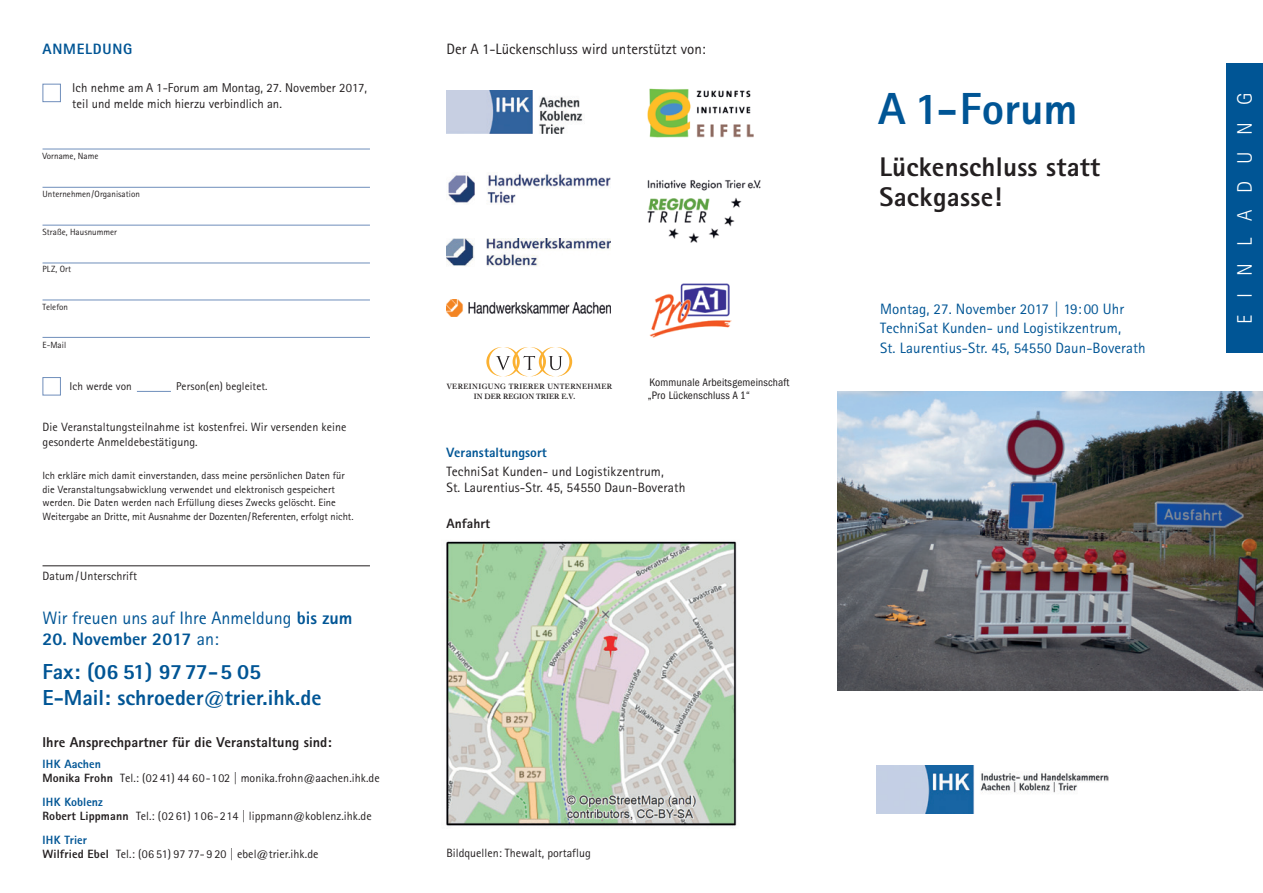
<style>
.page{position:relative;width:1263px;height:893px;background:#fff}
.page>*{position:absolute;margin:0;border:0;box-sizing:border-box;transform-origin:0 0}
.t1{font:800 45px "AT Rotis Sans Serif";color:#005595}
.t2{font:800 27px/30px "AT Rotis Sans Serif";letter-spacing:.01em;color:#231f20}
.t3{font:800 21.75px/26px "AT Rotis Sans Serif";color:#005595}
.t4{font:300 21px "AT Rotis Sans Serif";letter-spacing:.8em;color:#fff}
.t5{font:18px "AT Rotis Sans Serif";color:#005595}
.t6{font:800 18px "AT Rotis Sans Serif";color:#005595}
.t7{font:15px/19.5px "AT Rotis Sans Serif";letter-spacing:.005em;color:#005595}
.t8{font:15px "AT Rotis Sans Serif";color:#231f20}
.t9{font:800 15px "AT Rotis Sans Serif";letter-spacing:.05em;color:#005595}
.t10{font:800 14.25px "AT Rotis Sans Serif";letter-spacing:.005em;color:#231f20}
.t11{font:13.5px "AT Rotis Sans Serif";letter-spacing:.005em;color:#231f20}
.t12{font:800 13.5px "AT Rotis Sans Serif";letter-spacing:.005em;color:#005595}
.t13{font:800 13.5px "AT Rotis Sans Serif";letter-spacing:.005em;color:#231f20}
.t14{font:12.75px/15.8px "AT Rotis Sans Serif";color:#231f20}
.t15{font:12px/14px "AT Rotis Sans Serif";letter-spacing:.005em;color:#231f20}
.t16{font:condensed 11.25px "Franklin Gothic";letter-spacing:.015em;color:#231f20}
.t17{font:11.25px "AT Rotis Sans Serif";letter-spacing:.005em;color:#231f20}
.t18{font:10.5px/13.5px "AT Rotis Sans Serif";letter-spacing:.005em;color:#231f20}
.t19{font:9px "AT Rotis Sans Serif";letter-spacing:.005em;color:#231f20}
.t20{font:700 8.1px/9.9px "Cochin";letter-spacing:.05em;color:#231f20;scale:.9 1}
.s1{font-weight:800}
.s2{font-weight:400}
.s3{font-weight:800;color:#005595}
</style>
<div class="page">
<img style="left:838px;top:391px;width:425px;height:300px">
<div style="left:1233px;top:64px;width:30px;height:289px;background:#005595"></div>
<div style="left:1227px;top:64px;width:34px;height:289px;background:#005595"></div>
<img style="left:877px;top:766px;width:232px;height:48px">
<img style="left:446px;top:90px;width:137px;height:43px">
<svg style="left:486px;top:348px;width:86px;height:28px"></svg>
<img style="left:448px;top:174px;width:162px;height:30px">
<img style="left:446px;top:238px;width:164px;height:29px">
<img style="left:446px;top:300px;width:164px;height:16px">
<img style="left:647px;top:88px;width:107px;height:50px">
<img style="left:647px;top:180px;width:114px;height:63px">
<img style="left:649px;top:283px;width:83px;height:55px">
<hr style="left:43px;top:225px;width:327px;height:1px;background:#6f8ebb">
<div style="left:43px;top:84px;width:18px;height:18px;border:1px solid #6f8ebb"></div>
<hr style="left:43px;top:149px;width:327px;height:1px;background:#6f8ebb">
<hr style="left:43px;top:566px;width:327px;height:1px;background:#231f20">
<hr style="left:43px;top:187px;width:327px;height:1px;background:#6f8ebb">
<hr style="left:43px;top:263px;width:327px;height:1px;background:#6f8ebb">
<hr style="left:43px;top:300px;width:327px;height:1px;background:#6f8ebb">
<hr style="left:43px;top:337px;width:327px;height:1px;background:#6f8ebb">
<hr style="left:137px;top:391px;width:34px;height:1px;background:#6f8ebb">
<div style="left:43px;top:377px;width:18px;height:18px;border:1px solid #6f8ebb"></div>
<img style="left:446px;top:541px;width:291px;height:285px">
<p class="t9" style="left:43px;top:40px;width:91px">ANMELDUNG</p>
<p class="t14" style="left:72px;top:80px;width:296px">Ich nehme am A 1-Forum am Montag, 27. November 2017, teil und melde mich hierzu verbindlich an.</p>
<p class="t19" style="left:43px;top:151px;width:58px">Vorname, Name</p>
<p class="t19" style="left:43px;top:189px;width:99px">Unternehmen/Organisation</p>
<p class="t19" style="left:43px;top:226px;width:76px">Straße, Hausnummer</p>
<p class="t19" style="left:43px;top:264px;width:30px">PLZ, Ort</p>
<p class="t19" style="left:43px;top:302px;width:27px">Telefon</p>
<p class="t19" style="left:43px;top:339px;width:25px">E-Mail</p>
<p class="t17" style="left:70px;top:380px;width:64px">Ich werde von</p>
<p class="t17" style="left:176px;top:380px;width:93px">Person(en) begleitet.</p>
<p class="t15" style="left:43px;top:419px;width:305px;line-height:15px">Die Veranstaltungsteilnahme ist kostenfrei. Wir versenden keine gesonderte Anmeldebestätigung.</p>
<p class="t18" style="left:43px;top:469px;width:312px">Ich erkläre mich damit einverstanden, dass meine persönlichen Daten für die Veranstaltungsabwicklung verwendet und elektronisch gespeichert werden. Die Daten werden nach Erfüllung dieses Zwecks gelöscht. Eine Weitergabe an Dritte, mit Ausnahme der Dozenten/Referenten, erfolgt nicht.</p>
<p class="t15" style="left:43px;top:569px;width:96px">Datum/Unterschrift</p>
<p class="t5" style="left:43px;top:607px;width:311px">Wir freuen uns auf Ihre Anmeldung <span class="s1">bis zum</span></p>
<p class="t6" style="left:43px;top:627px;width:178px">20. November 2017 <span class="s2">an:</span></p>
<p class="t3" style="left:43px;top:658px;width:280px">Fax: (06 51) 97 77-5 05<br>E-Mail: schroeder@trier.ihk.de</p>
<p class="t10" style="left:43px;top:733px;width:291px">Ihre Ansprechpartner für die Veranstaltung sind:</p>
<p class="t15" style="left:43px;top:757px;width:339px"><span class="s3">IHK Aachen<br></span><span class="s1">Monika Frohn</span> Tel.: (02 41) 44 60-102 | monika.frohn@aachen.ihk.de</p>
<p class="t15" style="left:43px;top:795px;width:331px"><span class="s3">IHK Koblenz<br></span><span class="s1">Robert Lippmann</span> Tel.: (02 61) 106-214 | lippmann@koblenz.ihk.de</p>
<p class="t15" style="left:43px;top:832px;width:277px"><span class="s3">IHK Trier<br></span><span class="s1">Wilfried Ebel</span> Tel.: (06 51) 97 77-9 20 | ebel@trier.ihk.de</p>
<p class="t8" style="left:446px;top:40px;width:261px">Der A 1-Lückenschluss wird unterstützt von:</p>
<p class="t20" style="left:474px;top:382px;width:155px;text-indent:-27px">VEREINIGUNG TRIERER UNTERNEHMER<br>IN DER REGION TRIER E.V.</p>
<p class="t16" style="left:649px;top:376px;width:141px">Kommunale Arbeitsgemeinschaft</p>
<p class="t16" style="left:648px;top:389px;width:104px">„Pro Lückenschluss A 1“</p>
<p class="t12" style="left:446px;top:444px;width:102px">Veranstaltungsort</p>
<p class="t11" style="left:446px;top:463px;width:219px">TechniSat Kunden- und Logistikzentrum,</p>
<p class="t11" style="left:446px;top:480px;width:240px">St. Laurentius-Str. 45, 54550 Daun-Boverath</p>
<p class="t13" style="left:446px;top:515px;width:45px">Anfahrt</p>
<p class="t15" style="left:446px;top:846px;width:146px">Bildquellen: Thewalt, portaflug</p>
<p class="t1" style="left:878px;top:81px;width:201px">A 1-Forum</p>
<p class="t2" style="left:879px;top:151px;width:222px">Lückenschluss statt<br>Sackgasse!</p>
<p class="t7" style="left:880px;top:299px;width:245px">Montag, 27. November 2017 | 19:00 Uhr<br>TechniSat Kunden- und Logistikzentrum,</p>
<p class="t7" style="left:880px;top:338px;width:267px">St. Laurentius-Str. 45, 54550 Daun-Boverath</p>
<p class="t4" style="left:1233px;top:324px;width:232px;rotate:-90deg">EINLADUNG</p>
</div>
